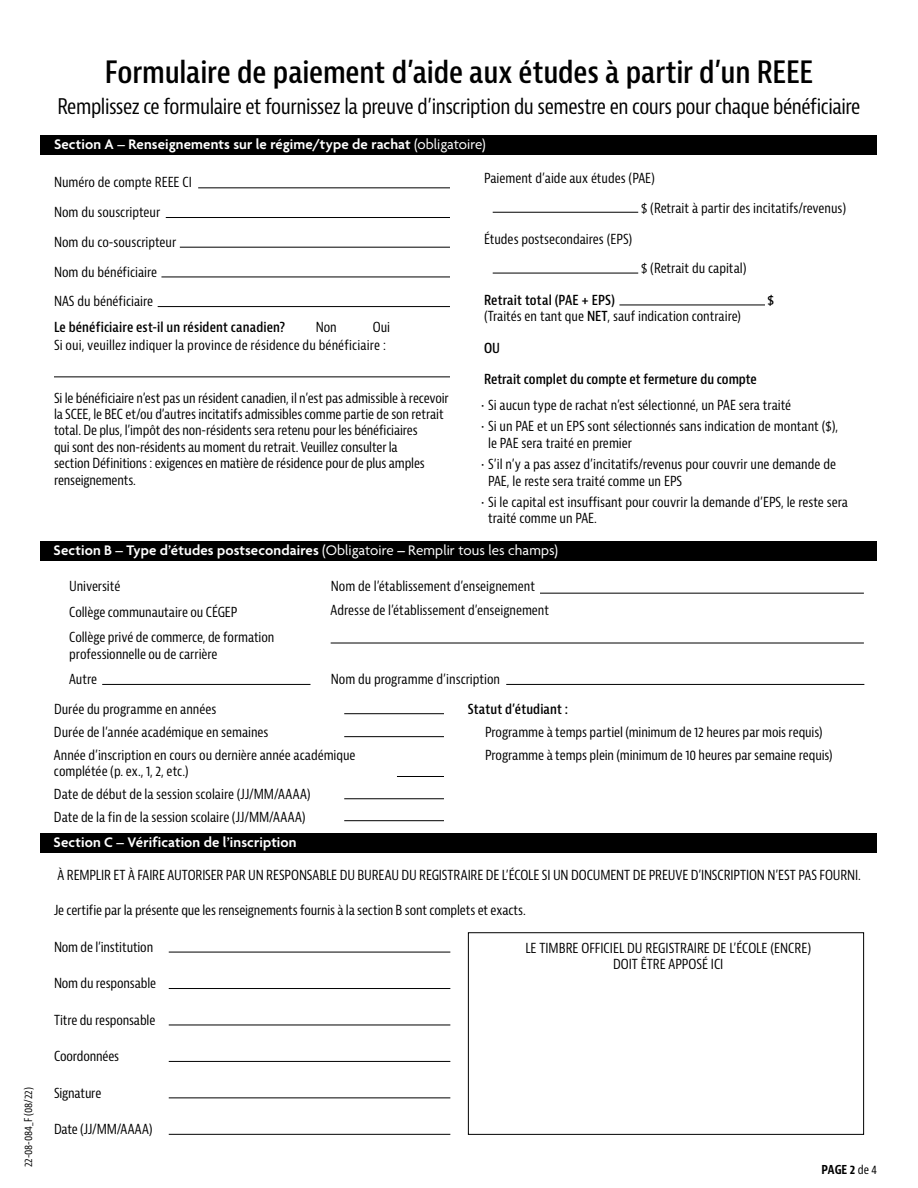
<style>
.page{position:relative;width:918px;height:1188px;background:#fff}
.page>*{position:absolute;margin:0;border:0;box-sizing:border-box;transform-origin:0 0}
.H1_Form_Title{font:600 condensed 30px "Bernina Sans";letter-spacing:-.005em;color:#000}
.H1_Pre-Title_14_pt{font:condensed 21px "Bernina Sans";letter-spacing:-.02em;color:#000}
.H2_Section_Header{font:600 15px "Agenda";letter-spacing:.005em;color:#fff}
.Body_Copy{font:condensed 13.5px/16.5px "Bernina Sans";letter-spacing:-.005em;color:#000}
.P_Body_Copy{font:condensed 13.5px/16.5px "Bernina Sans";letter-spacing:-.01em;color:#000}
.P_Body_1{font:condensed 13.5px/16.2px "Bernina Sans";color:#000}
.P_Body2{font:condensed 13.5px "Bernina Sans";color:#000}
.P_Body2-2{font:600 condensed 13.5px "Bernina Sans";color:#000}
.P_Body{font:condensed 13.5px "Bernina Sans";letter-spacing:.005em;color:#000}
.Body_Copy-2{font:600 condensed 13.5px "Bernina Sans";letter-spacing:.01em;color:#000}
.P_Body_1-2{font:600 condensed 13.5px "Bernina Sans";letter-spacing:.01em;color:#000}
.t1{font:700 condensed 12px "Bernina Sans";color:#000}
.t2{font:condensed 10.5px "Bernina Sans";letter-spacing:-.005em;color:#000}
.s1{font-weight:400}
.s2{font-weight:600}
</style>
<div class="page">
<div style="left:40px;top:136px;width:838px;height:19px;background:#000"></div>
<hr style="left:166px;top:217px;width:284px;height:1px;background:#000">
<hr style="left:180px;top:247px;width:270px;height:1px;background:#000">
<hr style="left:161px;top:277px;width:289px;height:1px;background:#000">
<hr style="left:158px;top:306px;width:292px;height:1px;background:#000">
<hr style="left:198px;top:187px;width:252px;height:1px;background:#000">
<hr style="left:54px;top:376px;width:396px;height:1px;background:#000">
<hr style="left:493px;top:212px;width:145px;height:1px;background:#000">
<hr style="left:493px;top:273px;width:145px;height:1px;background:#000">
<hr style="left:619px;top:305px;width:146px;height:1px;background:#000">
<div style="left:40px;top:542px;width:837px;height:19px;background:#000"></div>
<hr style="left:102px;top:684px;width:208px;height:1px;background:#000">
<hr style="left:540px;top:593px;width:324px;height:1px;background:#000">
<hr style="left:331px;top:643px;width:533px;height:1px;background:#000">
<hr style="left:506px;top:684px;width:358px;height:1px;background:#000">
<hr style="left:344px;top:713px;width:100px;height:1px;background:#000">
<hr style="left:344px;top:736px;width:100px;height:1px;background:#000">
<hr style="left:397px;top:776px;width:47px;height:1px;background:#000">
<hr style="left:344px;top:798px;width:100px;height:1px;background:#000">
<hr style="left:344px;top:820px;width:100px;height:1px;background:#000">
<div style="left:40px;top:834px;width:837px;height:19px;background:#000"></div>
<hr style="left:169px;top:952px;width:281px;height:1px;background:#000">
<hr style="left:169px;top:988px;width:281px;height:1px;background:#000">
<hr style="left:169px;top:1025px;width:281px;height:1px;background:#000">
<hr style="left:169px;top:1061px;width:281px;height:1px;background:#000">
<hr style="left:169px;top:1098px;width:281px;height:1px;background:#000">
<hr style="left:169px;top:1134px;width:281px;height:1px;background:#000">
<div style="left:468px;top:932px;width:396px;height:203px;border:1px solid #000"></div>
<p class="t2" style="left:22px;top:1167px;width:81px;rotate:-90deg">22-08-084_F (08/22)</p>
<h1 class="H1_Form_Title" style="left:105px;top:54px;width:710px">Formulaire de paiement d’aide aux études à partir d’un REEE</h1>
<h1 class="H1_Pre-Title_14_pt" style="left:57px;top:93px;width:805px">Remplissez ce formulaire et fournissez la preuve d’inscription du semestre en cours pour chaque bénéficiaire</h1>
<h2 class="H2_Section_Header" style="left:54px;top:136px;width:433px">Section A – Renseignements sur le régime/type de rachat <span class="s1">(obligatoire)</span></h2>
<p class="P_Body2" style="left:54px;top:174px;width:139px">Numéro de compte REEE CI</p>
<p class="P_Body2" style="left:54px;top:204px;width:108px">Nom du souscripteur</p>
<p class="P_Body2" style="left:54px;top:234px;width:124px">Nom du co-souscripteur</p>
<p class="P_Body2" style="left:54px;top:263px;width:105px">Nom du bénéficiaire</p>
<p class="P_Body2" style="left:54px;top:293px;width:101px">NAS du bénéficiaire</p>
<p class="Body_Copy-2" style="left:54px;top:319px;width:233px">Le bénéficiaire est-il un résident canadien?</p>
<p class="P_Body_Copy" style="left:316px;top:319px;width:22px">Non</p>
<p class="P_Body_Copy" style="left:373px;top:319px;width:19px">Oui</p>
<p class="P_Body" style="left:54px;top:337px;width:333px">Si oui, veuillez indiquer la province de résidence du bénéficiaire :</p>
<p class="Body_Copy" style="left:54px;top:390px;width:396px">Si le bénéficiaire n’est pas un résident canadien, il n’est pas admissible à recevoir la SCEE, le BEC et/ou d’autres incitatifs admissibles comme partie de son retrait total. De plus, l’impôt des non-résidents sera retenu pour les bénéficiaires<br>qui sont des non-résidents au moment du retrait. Veuillez consulter la<br>section Définitions : exigences en matière de résidence pour de plus amples renseignements.</p>
<p class="P_Body2" style="left:484px;top:170px;width:172px">Paiement d’aide aux études (PAE)</p>
<p class="P_Body2" style="left:641px;top:199px;width:206px">$ (Retrait à partir des incitatifs/revenus)</p>
<p class="P_Body2" style="left:484px;top:231px;width:150px">Études postsecondaires (EPS)</p>
<p class="P_Body2" style="left:641px;top:260px;width:107px">$ (Retrait du capital)</p>
<p class="P_Body2-2" style="left:484px;top:291px;width:133px">Retrait total (PAE + EPS)</p>
<p class="P_Body2-2" style="left:768px;top:291px;width:8px">$</p>
<p class="P_Body2" style="left:484px;top:308px;width:259px">(Traités en tant que <span class="s2">NET</span>, sauf indication contraire)</p>
<p class="P_Body2-2" style="left:484px;top:339px;width:17px">OU</p>
<p class="P_Body2-2" style="left:484px;top:371px;width:274px">Retrait complet du compte et fermeture du compte</p>
<p class="Body_Copy" style="left:481px;top:398px;width:311px">• Si aucun type de rachat n’est sélectionné, un PAE sera traité</p>
<p class="Body_Copy" style="left:488px;top:419px;width:351px;text-indent:-7px">• Si un PAE et un EPS sont sélectionnés sans indication de montant ($), le PAE sera traité en premier</p>
<p class="Body_Copy" style="left:488px;top:456px;width:349px;text-indent:-7px">• S’il n’y a pas assez d’incitatifs/revenus pour couvrir une demande de<br>PAE, le reste sera traité comme un EPS</p>
<p class="Body_Copy" style="left:488px;top:494px;width:361px;text-indent:-7px">• Si le capital est insuffisant pour couvrir la demande d’EPS, le reste sera traité comme un PAE.</p>
<h2 class="H2_Section_Header" style="left:54px;top:542px;width:506px">Section B – Type d’études postsecondaires <span class="s1">(Obligatoire</span> – <span class="s1">Remplir tous les champs)</span></h2>
<p class="P_Body_Copy" style="left:69px;top:578px;width:53px">Université</p>
<p class="P_Body_Copy" style="left:69px;top:604px;width:170px">Collège communautaire ou CÉGEP</p>
<p class="P_Body_Copy" style="left:69px;top:629px;width:207px">Collège privé de commerce, de formation professionnelle ou de carrière</p>
<p class="P_Body_Copy" style="left:69px;top:671px;width:29px">Autre</p>
<p class="Body_Copy" style="left:331px;top:578px;width:206px">Nom de l’établissement d’enseignement</p>
<p class="P_Body_1" style="left:331px;top:602px;width:220px">Adresse de l’établissement d’enseignement</p>
<p class="Body_Copy" style="left:331px;top:671px;width:171px">Nom du programme d’inscription</p>
<p class="P_Body_1" style="left:54px;top:701px;width:164px">Durée du programme en années</p>
<p class="P_Body_1" style="left:54px;top:724px;width:216px">Durée de l’année académique en semaines</p>
<p class="P_Body_1" style="left:54px;top:747px;width:303px">Année d’inscription en cours ou dernière année académique complétée (p. ex., 1, 2, etc.)</p>
<p class="P_Body_1" style="left:54px;top:786px;width:258px">Date de début de la session scolaire (JJ/MM/AAAA)</p>
<p class="P_Body_1" style="left:54px;top:809px;width:253px">Date de la fin de la session scolaire (JJ/MM/AAAA)</p>
<p class="P_Body_1-2" style="left:468px;top:701px;width:102px">Statut d’étudiant :</p>
<p class="P_Body_Copy" style="left:485px;top:724px;width:339px">Programme à temps partiel (minimum de 12 heures par mois requis)</p>
<p class="P_Body_Copy" style="left:485px;top:747px;width:349px">Programme à temps plein (minimum de 10 heures par semaine requis)</p>
<h2 class="H2_Section_Header" style="left:54px;top:834px;width:245px">Section C – Vérification de l’inscription</h2>
<p class="P_Body_Copy" style="left:58px;top:867px;width:805px">À REMPLIR ET À FAIRE AUTORISER PAR UN RESPONSABLE DU BUREAU DU REGISTRAIRE DE L’ÉCOLE SI UN DOCUMENT DE PREUVE D’INSCRIPTION N’EST PAS FOURNI.</p>
<p class="Body_Copy" style="left:54px;top:902px;width:473px">Je certifie par la présente que les renseignements fournis à la section B sont complets et exacts.</p>
<p class="Body_Copy" style="left:54px;top:939px;width:101px">Nom de l’institution</p>
<p class="Body_Copy" style="left:54px;top:975px;width:104px">Nom du responsable</p>
<p class="Body_Copy" style="left:54px;top:1012px;width:103px">Titre du responsable</p>
<p class="Body_Copy" style="left:54px;top:1048px;width:67px">Coordonnées</p>
<p class="Body_Copy" style="left:54px;top:1085px;width:49px">Signature</p>
<p class="Body_Copy" style="left:54px;top:1121px;width:100px">Date (JJ/MM/AAAA)</p>
<p class="Body_Copy" style="left:525px;top:941px;width:287px;text-align:center">LE TIMBRE OFFICIEL DU REGISTRAIRE DE L’ÉCOLE (ENCRE)<br>DOIT ÊTRE APPOSÉ ICI</p>
<p class="t1" style="left:821px;top:1162px;width:57px">PAGE 2 <span class="s1">de 4</span></p>
</div>
